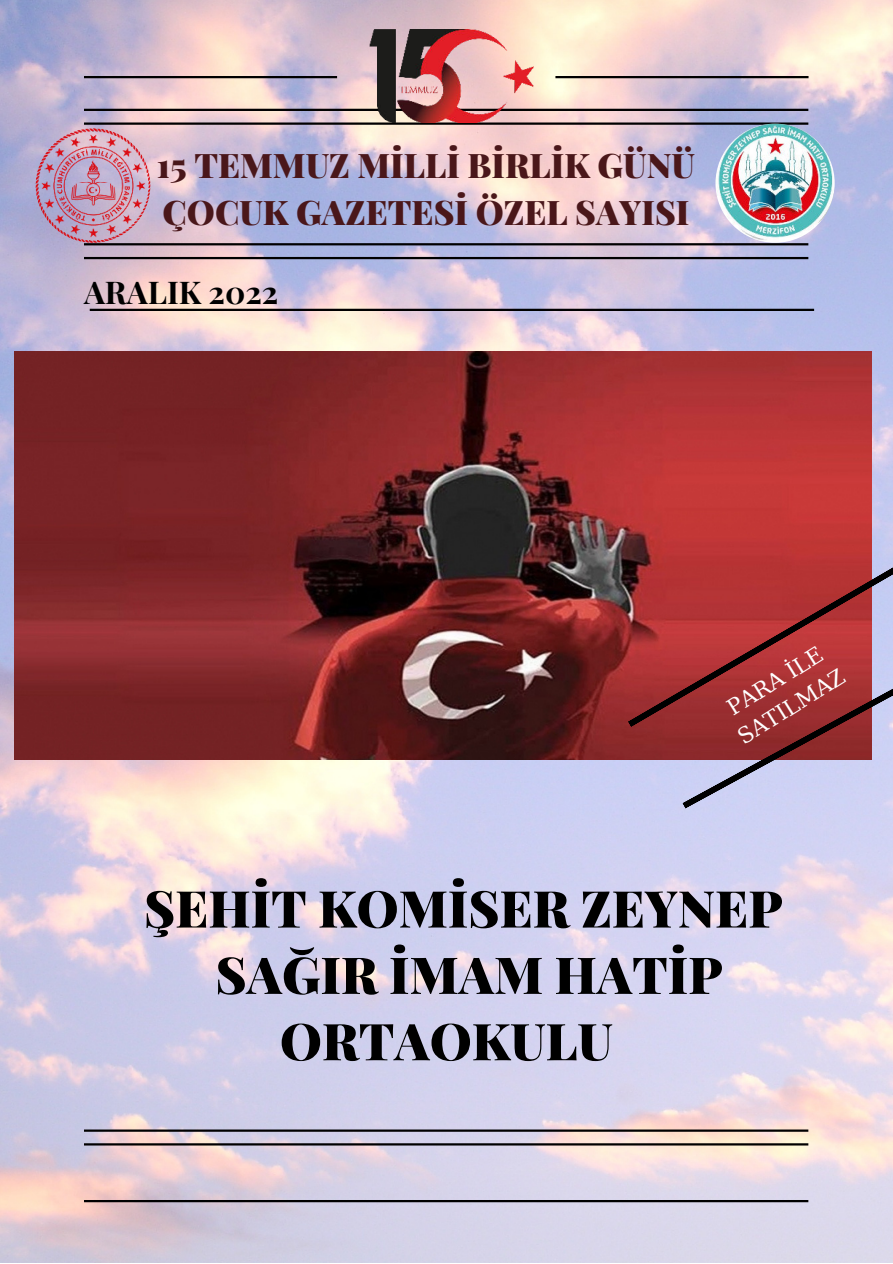
<style>
.page{position:relative;width:893px;height:1264px;background:#fff}
.page>*{position:absolute;margin:0;border:0;box-sizing:border-box;transform-origin:0 0}
.t1{font:900 51px "Playfair Display";color:#000}
.t2{font:900 33.9px/47.2px "Playfair Display";color:#4a171a}
.t3{font:700 31.5px "Playfair Display";color:#000}
.t4{font:21.75px/30.2px "DejaVu Serif";color:#fff}
</style>
<div class="page">
<img style="left:0;top:0;width:892px;height:1262px">
<hr style="left:84px;top:243px;width:724px;height:2px;background:#000">
<hr style="left:84px;top:109px;width:724px;height:2px;background:#000">
<hr style="left:84px;top:1129px;width:724px;height:2px;background:#000">
<hr style="left:84px;top:257px;width:724px;height:2px;background:#000">
<hr style="left:90px;top:309px;width:724px;height:2px;background:#000">
<hr style="left:84px;top:1199px;width:724px;height:3px;background:#000">
<hr style="left:84px;top:122px;width:724px;height:3px;background:#000">
<hr style="left:84px;top:76px;width:253px;height:2px;background:#000">
<hr style="left:555px;top:76px;width:253px;height:2px;background:#000">
<hr style="left:84px;top:1143px;width:724px;height:2px;background:#000">
<img style="left:370px;top:29px;width:163px;height:94px">
<img style="left:15px;top:352px;width:856px;height:408px">
<svg style="left:627px;top:542px;width:265px;height:185px;background:#aa393d"></svg>
<svg style="left:682px;top:632px;width:210px;height:176px;background:#a7606c"></svg>
<img style="left:715px;top:124px;width:119px;height:119px;border-radius:50%">
<img style="left:36px;top:128px;width:114px;height:115px;border-radius:50%">
<p class="t2" style="left:157px;top:139px;width:539px">15 TEMMUZ MİLLİ BİRLİK GÜNÜ<br>ÇOCUK GAZETESİ ÖZEL SAYISI</p>
<p class="t3" style="left:84px;top:267px;width:196px">ARALIK 2022</p>
<p class="t4" style="left:715px;top:699px;width:123px;rotate:-32deg">PARA İLE<br>SATILMAZ</p>
<h1 class="t1" style="left:144px;top:868px;width:640px">ŞEHİT KOMİSER ZEYNEP</h1>
<h1 class="t1" style="left:215px;top:934px;width:509px">SAĞIR İMAM HATİP</h1>
<h1 class="t1" style="left:280px;top:1000px;width:334px">ORTAOKULU</h1>
</div>
